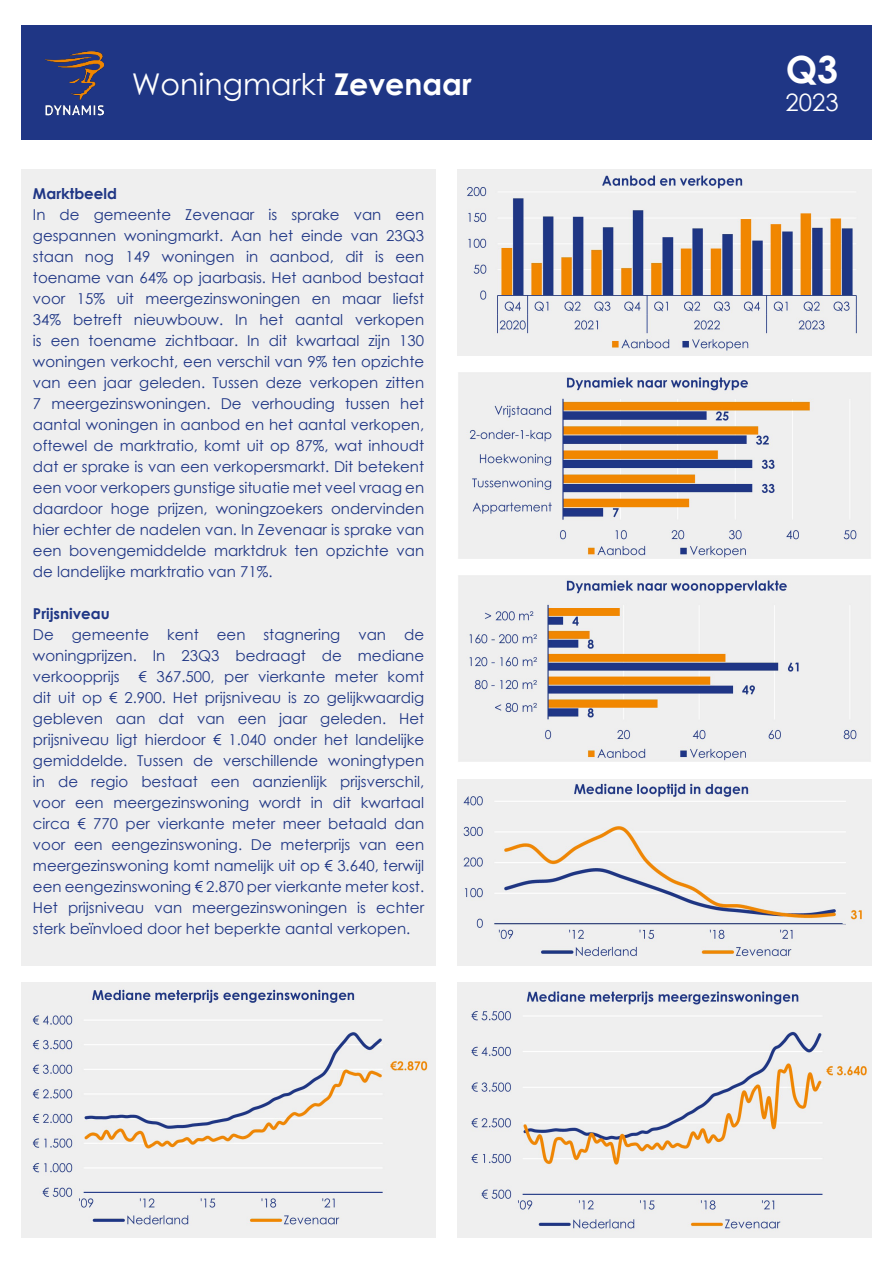
<style>
.page{position:relative;width:893px;height:1263px;background:#fff}
.page>*{position:absolute;margin:0;border:0;box-sizing:border-box;transform-origin:0 0}
.t1{font:700 37.5px "Century Gothic";color:#fff}
.t2{font:30px "Century Gothic";color:#fff}
.t3{font:24px "Century Gothic";color:#fff}
.t4{font:15px/21px "Century Gothic";color:#1f3685;text-align:justify}
.t5{font:700 15px "Century Gothic";color:#1f3685}
.s1{font-weight:700}
</style>
<div class="page">
<img style="left:457px;top:169px;width:415px;height:186px">
<div style="left:21px;top:26px;width:851px;height:114px;background:#1f3685"></div>
<div style="left:21px;top:169px;width:415px;height:796px;background:#efefef"></div>
<img style="left:458px;top:372px;width:413px;height:187px">
<img style="left:458px;top:576px;width:413px;height:186px">
<img style="left:457px;top:779px;width:415px;height:186px">
<img style="left:21px;top:982px;width:415px;height:255px">
<img style="left:457px;top:982px;width:415px;height:255px">
<img style="left:45px;top:51px;width:59px;height:65px">
<p class="t2" style="left:132px;top:63px;width:341px">Woningmarkt <span class="s1">Zevenaar</span></p>
<p class="t5" style="left:33px;top:182px;width:85px">Marktbeeld</p>
<p class="t4" style="left:33px;top:204px;width:393px">In de gemeente Zevenaar is sprake van een gespannen woningmarkt. Aan het einde van 23Q3 staan nog 149 woningen in aanbod, dit is een toename van 64% op jaarbasis. Het aanbod bestaat voor 15% uit meergezinswoningen en maar liefst 34% betreft nieuwbouw. In het aantal verkopen is een toename zichtbaar. In dit kwartaal zijn 130 woningen verkocht, een verschil van 9% ten opzichte van een jaar geleden. Tussen deze verkopen zitten 7 meergezinswoningen. De verhouding tussen het aantal woningen in aanbod en het aantal verkopen, oftewel de marktratio, komt uit op 87%, wat inhoudt dat er sprake is van een verkopersmarkt. Dit betekent een voor verkopers gunstige situatie met veel vraag en daardoor hoge prijzen, woningzoekers ondervinden hier echter de nadelen van. In Zevenaar is sprake van een bovengemiddelde marktdruk ten opzichte van de landelijke marktratio van 71%.</p>
<p class="t5" style="left:33px;top:602px;width:78px">Prijsniveau</p>
<p class="t4" style="left:33px;top:624px;width:393px">De gemeente kent een stagnering van de woningprijzen. In 23Q3 bedraagt de mediane verkoopprijs</p>
<p class="t4" style="left:33px;top:666px;width:393px;text-indent:106px">€ 367.500, per vierkante meter komt dit uit op € 2.900. Het prijsniveau is zo gelijkwaardig gebleven aan dat van een jaar geleden. Het prijsniveau ligt hierdoor € 1.040 onder het landelijke gemiddelde. Tussen de verschillende woningtypen in de regio bestaat een aanzienlijk prijsverschil, voor een meergezinswoning wordt in dit kwartaal circa € 770 per vierkante meter meer betaald dan voor een eengezinswoning. De meterprijs van een meergezinswoning komt namelijk uit op € 3.640, terwijl een eengezinswoning € 2.870 per vierkante meter kost.<br>Het prijsniveau van meergezinswoningen is echter sterk beïnvloed door het beperkte aantal verkopen.</p>
<p class="t1" style="left:786px;top:41px;width:54px">Q3</p>
<p class="t3" style="left:785px;top:86px;width:55px">2023</p>
</div>
